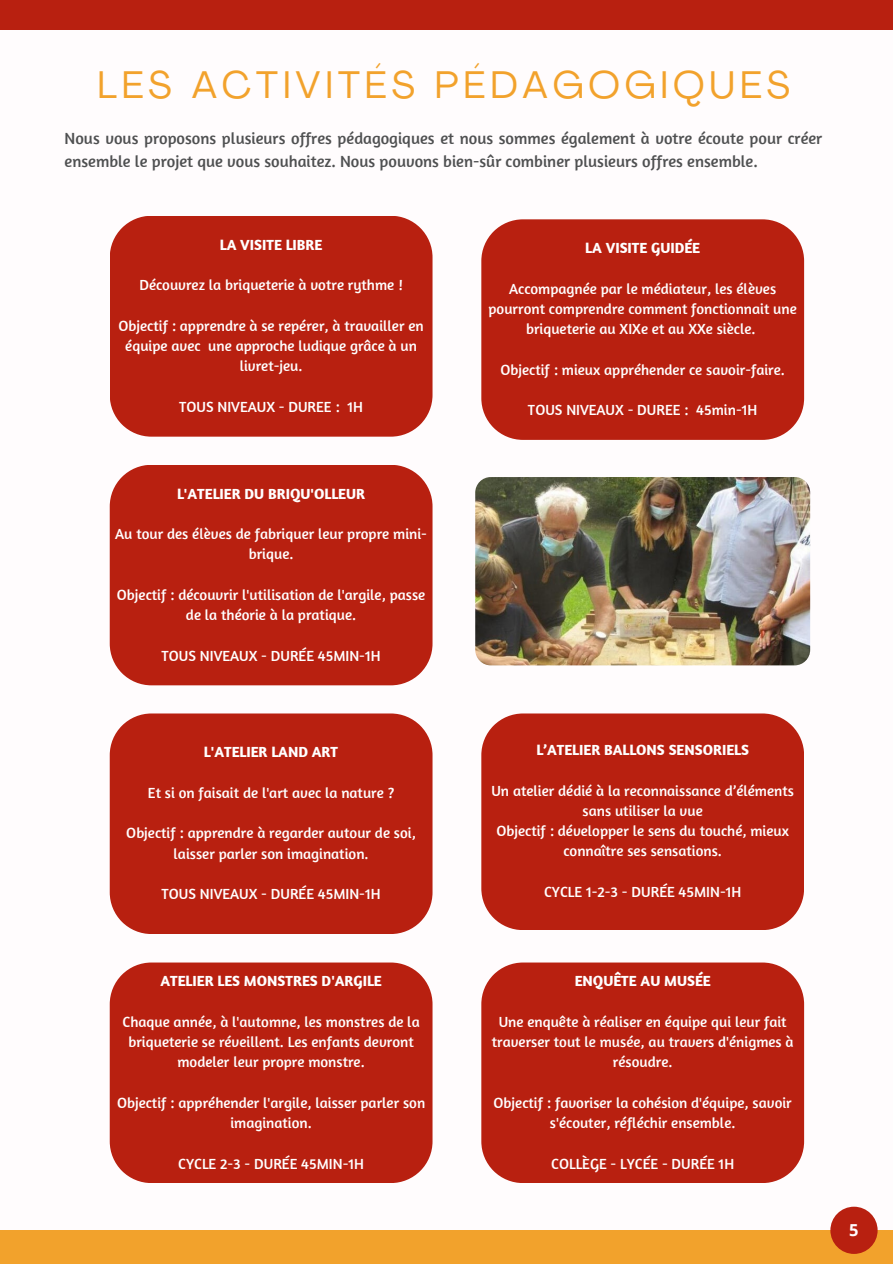
<style>
.page{position:relative;width:893px;height:1264px;background:#fff}
.page>*{position:absolute;margin:0;border:0;box-sizing:border-box;transform-origin:0 0}
.t1{font:37.95px "Agrandir";letter-spacing:.13em;color:#f2a22c}
.t2{font:16.5px/22.5px "Amaranth";color:#4f5051}
.t3{font:700 16.5px "Open Sans";color:#fffcfd}
.t4{font:15px/20.2px "Amaranth";color:#fff;text-align:center}
.t5{font:700 15px "Amaranth";color:#fff}
</style>
<div class="page">
<div style="left:0;top:0;width:892px;height:30px;background:#b82010"></div>
<div style="left:0;top:1230px;width:892px;height:33px;background:#f2a22c"></div>
<div style="left:110px;top:216px;width:322px;height:220px;background:#b82010"></div>
<div style="left:481px;top:219px;width:323px;height:221px;background:#b82010"></div>
<div style="left:481px;top:713px;width:322px;height:217px;background:#b82010"></div>
<div style="left:481px;top:962px;width:323px;height:221px;background:#b82010"></div>
<div style="left:110px;top:465px;width:322px;height:220px;background:#b82010"></div>
<div style="left:110px;top:713px;width:322px;height:221px;background:#b82010"></div>
<div style="left:110px;top:962px;width:322px;height:221px;background:#b82010"></div>
<img style="left:475px;top:477px;width:335px;height:188px;border-radius:16px">
<div style="left:830px;top:1206px;width:47px;height:47px;background:#b82010;border-radius:50%"></div>
<h1 class="t1" style="left:97px;top:69px;width:694px">LES ACTIVITÉS PÉDAGOGIQUES</h1>
<p class="t2" style="left:65px;top:127px;width:759px">Nous vous proposons plusieurs offres pédagogiques et nous sommes également à votre écoute pour créer ensemble le projet que vous souhaitez. Nous pouvons bien-sûr combiner plusieurs offres ensemble.</p>
<p class="t5" style="left:220px;top:235px;width:104px">LA VISITE LIBRE</p>
<p class="t4" style="left:139px;top:274px;width:265px">Découvrez la briqueterie à votre rythme !</p>
<p class="t4" style="left:118px;top:315px;width:307px">Objectif : apprendre à se repérer, à travailler en équipe avec une approche ludique grâce à un livret-jeu.</p>
<p class="t4" style="left:179px;top:396px;width:185px">TOUS NIVEAUX - DUREE : 1H</p>
<p class="t5" style="left:177px;top:484px;width:189px">L'ATELIER DU BRIQU'OLLEUR</p>
<p class="t4" style="left:115px;top:523px;width:313px">Au tour des élèves de fabriquer leur propre mini&shy;brique.</p>
<p class="t4" style="left:117px;top:584px;width:310px">Objectif : découvrir l'utilisation de l'argile, passe de la théorie à la pratique.</p>
<p class="t4" style="left:161px;top:645px;width:221px">TOUS NIVEAUX - DURÉE 45MIN-1H</p>
<p class="t5" style="left:585px;top:238px;width:116px">LA VISITE GUIDÉE</p>
<p class="t4" style="left:488px;top:278px;width:310px">Accompagnée par le médiateur, les élèves pourront comprendre comment fonctionnait une briqueterie au XIXe et au XXe siècle.</p>
<p class="t4" style="left:500px;top:359px;width:286px">Objectif : mieux appréhender ce savoir-faire.</p>
<p class="t4" style="left:528px;top:399px;width:231px">TOUS NIVEAUX - DUREE : 45min-1H</p>
<p class="t5" style="left:204px;top:742px;width:136px">L'ATELIER LAND ART</p>
<p class="t4" style="left:148px;top:782px;width:248px">Et si on faisait de l'art avec la nature ?</p>
<p class="t4" style="left:126px;top:822px;width:291px">Objectif : apprendre à regarder autour de soi, laisser parler son imagination.</p>
<p class="t4" style="left:161px;top:883px;width:221px">TOUS NIVEAUX - DURÉE 45MIN-1H</p>
<p class="t5" style="left:160px;top:971px;width:223px">ATELIER LES MONSTRES D'ARGILE</p>
<p class="t4" style="left:122px;top:1011px;width:299px">Chaque année, à l'automne, les monstres de la briqueterie se réveillent. Les enfants devront modeler leur propre monstre.</p>
<p class="t4" style="left:117px;top:1092px;width:310px">Objectif : appréhender l'argile, laisser parler son imagination.</p>
<p class="t4" style="left:178px;top:1152px;width:187px">CYCLE 2-3 - DURÉE 45MIN-1H</p>
<p class="t5" style="left:536px;top:740px;width:214px">L’ATELIER BALLONS SENSORIELS</p>
<p class="t4" style="left:491px;top:780px;width:304px">Un atelier dédié à la reconnaissance d’éléments sans utiliser la vue<br>Objectif : développer le sens du touché, mieux connaître ses sensations.</p>
<p class="t4" style="left:544px;top:881px;width:199px">CYCLE 1-2-3 - DURÉE 45MIN-1H</p>
<p class="t5" style="left:574px;top:971px;width:137px">ENQUÊTE AU MUSÉE</p>
<p class="t4" style="left:491px;top:1011px;width:303px">Une enquête à réaliser en équipe qui leur fait traverser tout le musée, au travers d'énigmes à résoudre.</p>
<p class="t4" style="left:493px;top:1092px;width:299px">Objectif : favoriser la cohésion d'équipe, savoir s'écouter, réfléchir ensemble.</p>
<p class="t4" style="left:551px;top:1152px;width:184px">COLLÈGE - LYCÉE - DURÉE 1H</p>
<p class="t3" style="left:849px;top:1218px;width:11px">5</p>
</div>
